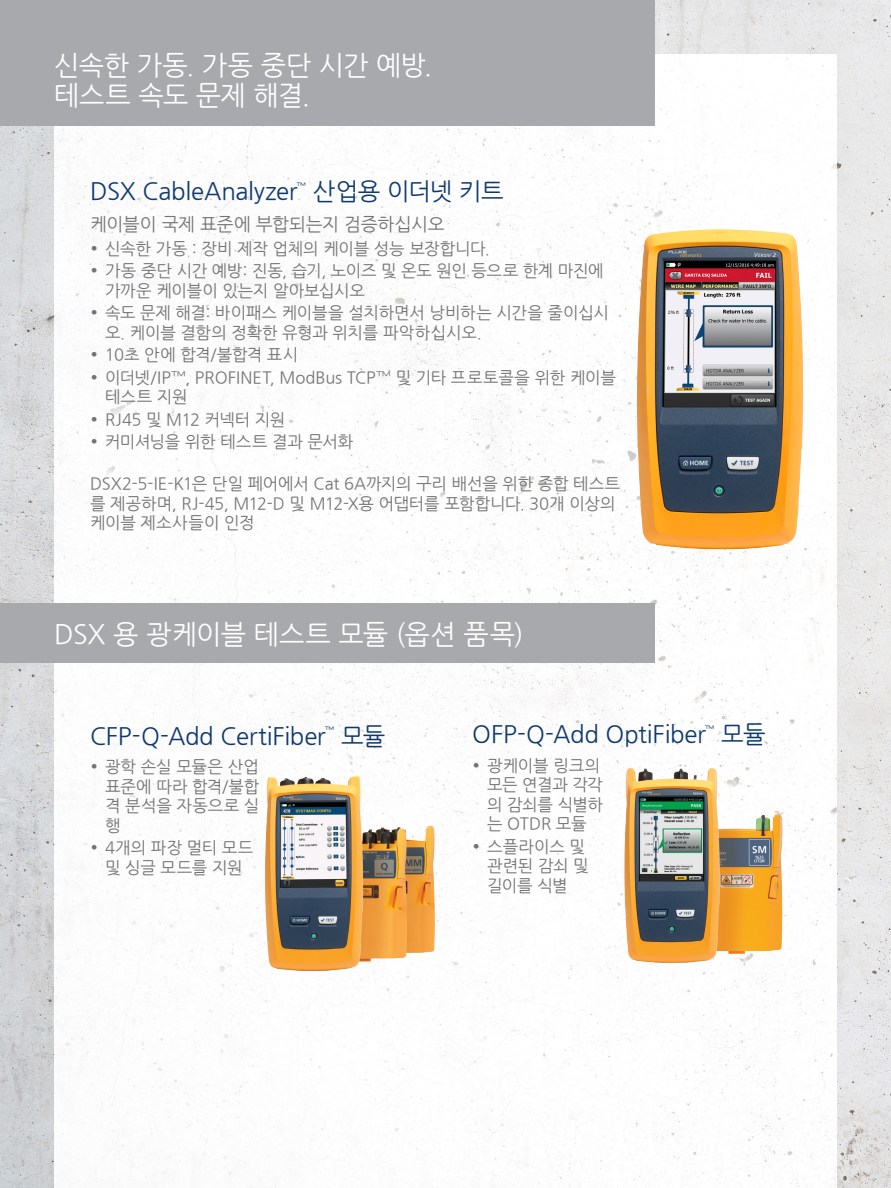
<style>
.page{position:relative;width:891px;height:1188px;background:#fff}
.page>*{position:absolute;margin:0;border:0;box-sizing:border-box;transform-origin:0 0}
.Section_heads{font:27px/30px "Nanum Gothic";letter-spacing:-.015em;color:#fff}
.Product_names{font:24px "Nanum Gothic";letter-spacing:-.015em;color:#0f3a6e}
.Body-subhead{font:18px "Nanum Gothic";letter-spacing:-.015em;color:#737373}
.Body_copy-bulleted{font:16.5px/19.5px "Nanum Gothic";letter-spacing:-.01em;color:#737373}
.Body_copy{font:16.5px/19.5px "Nanum Gothic";letter-spacing:-.01em;color:#737373}
.Product_names-2{font:10.5px "Nanum Gothic";color:#0f3a6e}
.s1{font-family:"Officina Sans ITC Std"}
</style>
<div class="page">
<img style="left:0;top:0;width:891px;height:1188px">
<img style="left:54px;top:54px;width:783px;height:1134px">
<img style="left:260px;top:756px;width:179px;height:222px">
<img style="left:623px;top:764px;width:164px;height:206px">
<div style="left:0;top:0;width:655px;height:126px;background:#a7a9ac"></div>
<div style="left:0;top:603px;width:655px;height:60px;background:#a7a9ac"></div>
<img style="left:637px;top:229px;width:166px;height:320px">
<p class="Section_heads" style="left:54px;top:51px;width:380px">신속한 가동. 가동 중단 시간 예방. 테스트 속도 문제 해결.</p>
<p class="Product_names" style="left:313px;top:180px;width:192px">산업용 이더넷 키트</p>
<p class="Product_names" style="left:90px;top:180px;width:209px">DSX CableAnalyzer</p>
<p class="Body-subhead" style="left:90px;top:216px;width:356px">케이블이 국제 표준에 부합되는지 검증하십시오</p>
<p class="Body_copy-bulleted" style="left:90px;top:239px;width:401px"><span class="s1">•</span> 신속한 가동 : 장비 제작 업체의 케이블 성능 보장합니다.</p>
<p class="Body_copy-bulleted" style="left:105px;top:262px;width:500px;text-indent:-15px"><span class="s1">•</span> 가동 중단 시간 예방: 진동, 습기, 노이즈 및 온도 원인 등으로 한계 마진에 가까운 케이블이 있는지 알아보십시오</p>
<p class="Body_copy-bulleted" style="left:105px;top:304px;width:506px;text-indent:-15px"><span class="s1">•</span> 속도 문제 해결: 바이패스 케이블을 설치하면서 낭비하는 시간을 줄이십시 오. 케이블 결함의 정확한 유형과 위치를 파악하십시오.</p>
<p class="Body_copy-bulleted" style="left:90px;top:346px;width:210px"><span class="s1">•</span> 10초 안에 합격/불합격 표시</p>
<p class="Body_copy-bulleted" style="left:105px;top:368px;width:512px;text-indent:-15px"><span class="s1">•</span> 이더넷/IP™, PROFINET, ModBus TCP™ 및 기타 프로토콜을 위한 케이블 테스트 지원</p>
<p class="Body_copy-bulleted" style="left:90px;top:410px;width:197px"><span class="s1">•</span> RJ45 및 M12 커넥터 지원</p>
<p class="Body_copy-bulleted" style="left:90px;top:433px;width:265px"><span class="s1">•</span> 커미셔닝을 위한 테스트 결과 문서화</p>
<p class="Body_copy" style="left:90px;top:475px;width:532px">DSX2-5-IE 은1K- 단일 페어에서 Cat 6A까지의 구리 배선을 위한 종합 테스트 를 제공하며, RJ-45, M12-D 및 M12-X용 어댑터를 포함합니다. 30개 이상의 케이블 제소사들이 인정</p>
<p class="Product_names-2" style="left:296px;top:182px;width:11px">™</p>
<p class="Section_heads" style="left:54px;top:620px;width:471px">DSX 용 광케이블 테스트 모듈 (옵션 품목(</p>
<p class="Product_names" style="left:90px;top:725px;width:237px">CFP Q- -Add CertiFiber</p>
<p class="Body_copy-bulleted" style="left:105px;top:758px;width:156px;text-align:justify;text-indent:-15px"><span class="s1">•</span> 광학 손실 모듈은 산업 표준에 따라 합격/불합 격 분석을 자동으로 실 행</p>
<p class="Body_copy-bulleted" style="left:90px;top:839px;width:165px;text-align:center"><span class="s1">•</span> 4개의 파장 멀티 모드 및 싱글 모드를 지원</p>
<p class="Product_names-2" style="left:324px;top:726px;width:11px">™</p>
<p class="Product_names" style="left:341px;top:725px;width:46px">모듈</p>
<p class="Product_names" style="left:472px;top:723px;width:235px">OFP Q- -Add OptiFiber</p>
<p class="Body_copy-bulleted" style="left:487px;top:756px;width:117px;text-indent:-15px"><span class="s1">•</span> 광케이블 링크의 모든 연결과 각각 의 감쇠를 식별하 는 OTDR 모듈</p>
<p class="Body_copy-bulleted" style="left:487px;top:837px;width:103px;text-indent:-15px"><span class="s1">•</span> 스플라이스 및 관련된 감쇠 및 길이를 식별</p>
<p class="Product_names-2" style="left:705px;top:724px;width:11px">™</p>
<p class="Product_names" style="left:721px;top:723px;width:46px">모듈</p>
</div>
